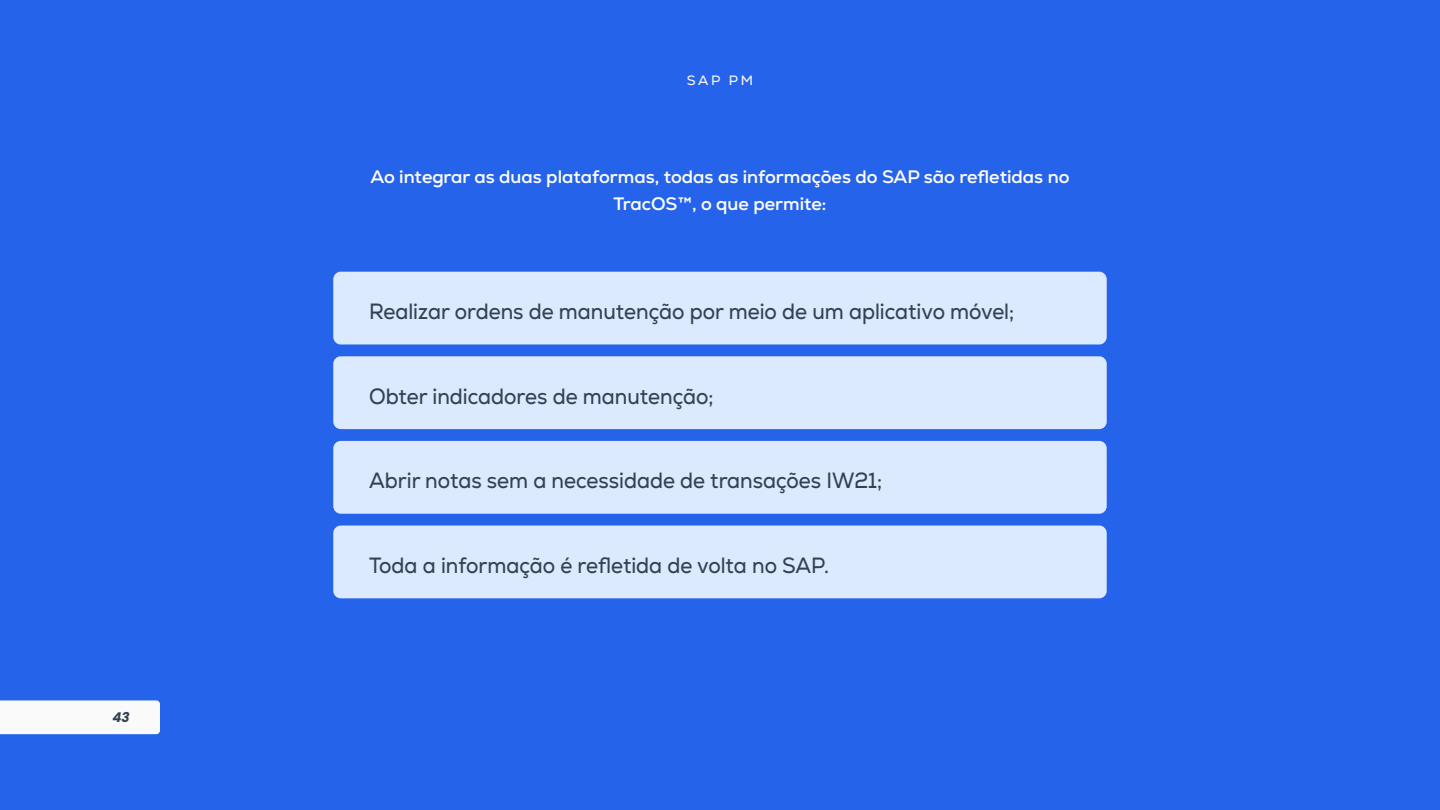
<style>
.page{position:relative;width:1440px;height:810px;background:#2563eb}
.page>*{position:absolute;margin:0;border:0;box-sizing:border-box;transform-origin:0 0}
.t1{font:22.05px "Nexa";color:#334155;scale:.94 1}
.t2{font:700 18px/27px "Nexa";color:#fff;text-align:center}
.t3{font:13.5px "Nexa";color:#fafafa}
.t4{font:italic 700 13.5px "Poppins";color:#334155}
</style>
<div class="page">
<div style="left:0;top:700px;width:160px;height:34px;background:#fafafa"></div>
<div style="left:333px;top:272px;width:774px;height:72px;background:#dbeafe;border-radius:8px"></div>
<div style="left:333px;top:356px;width:774px;height:73px;background:#dbeafe;border-radius:8px"></div>
<div style="left:333px;top:441px;width:774px;height:73px;background:#dbeafe;border-radius:8px"></div>
<div style="left:333px;top:526px;width:774px;height:72px;background:#dbeafe;border-radius:8px"></div>
<p class="t4" style="left:112px;top:710px;width:19px">43</p>
<p class="t3" style="left:687px;top:71px;width:68px">SAP PM</p>
<p class="t2" style="left:370px;top:163px;width:701px">Ao integrar as duas plataformas, todas as informações do SAP são refletidas no<br>TracOS™, o que permite:</p>
<p class="t1" style="left:369px;top:298px;width:688px">Realizar ordens de manutenção por meio de um aplicativo móvel;</p>
<p class="t1" style="left:369px;top:382px;width:368px">Obter indicadores de manutenção;</p>
<p class="t1" style="left:369px;top:467px;width:547px">Abrir notas sem a necessidade de transações IW21;</p>
<p class="t1" style="left:369px;top:552px;width:491px">Toda a informação é refletida de volta no SAP.</p>
</div>
